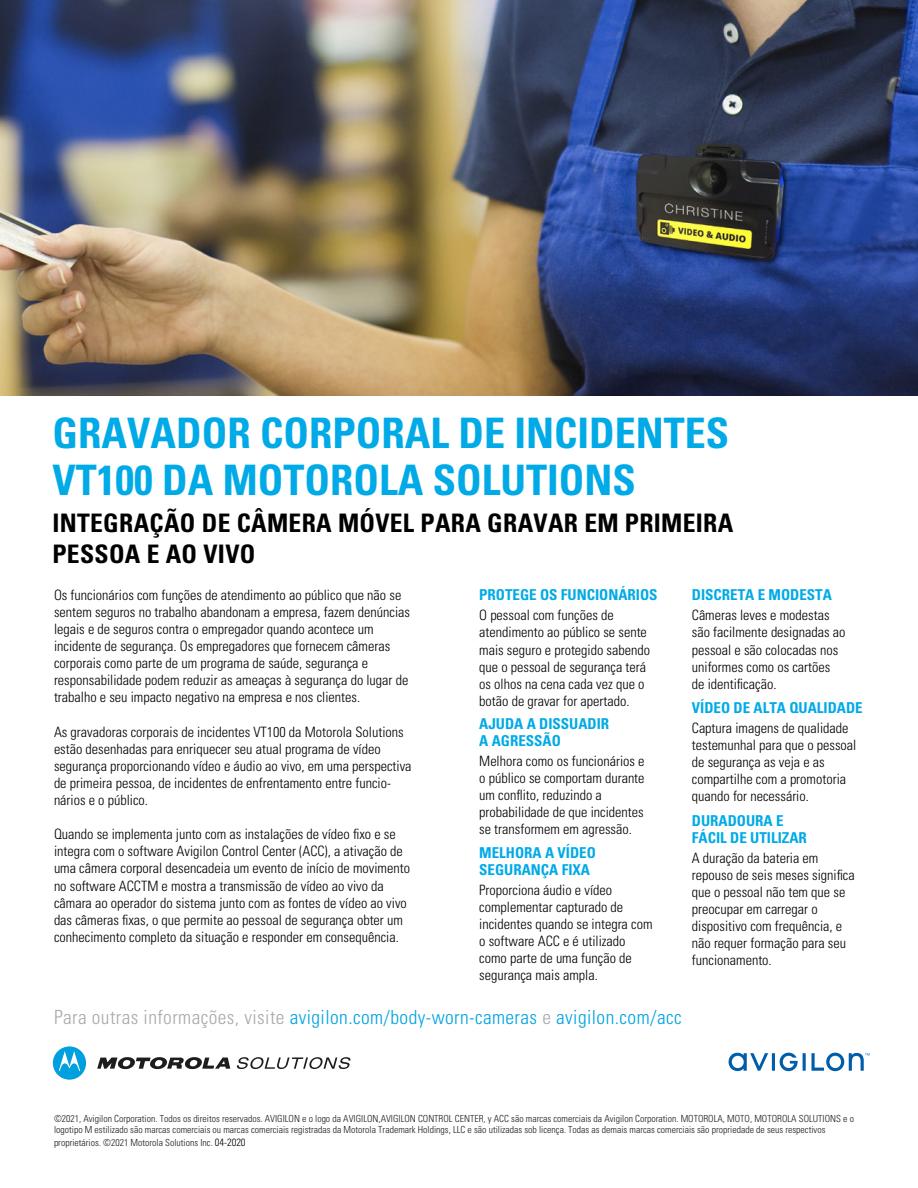
<style>
.page{position:relative;width:918px;height:1188px;background:#fff}
.page>*{position:absolute;margin:0;border:0;box-sizing:border-box;transform-origin:0 0}
.t1{font:700 condensed 42px/46.5px "Univers";color:#00aae7}
.t2{font:700 condensed 25.5px/30.6px "Univers";letter-spacing:.01em;color:#000}
.t3{font:300 condensed 19.5px "Univers LT Std";letter-spacing:.02em;color:#00a3e0}
.t4{font:700 condensed 15px/16.5px "Univers";color:#00aae7}
.t5{font:300 condensed 14.25px/17.1px "Univers LT Std";color:#000}
.t6{font:300 condensed 9.75px/12.1px "Univers LT Std";color:#1d1d1b}
.s1{color:#a7a9ac}
.s2{font-size:10.5px;color:#000}
</style>
<div class="page">
<img style="left:0;top:0;width:918px;height:395px">
<svg style="left:729px;top:1053px;width:141px;height:18px"></svg>
<svg style="left:97px;top:1057px;width:133px;height:13px"></svg>
<svg style="left:53px;top:1046px;width:33px;height:34px"></svg>
<svg style="left:237px;top:1057px;width:113px;height:12px"></svg>
<h1 class="t1" style="left:52px;top:410px;width:678px">GRAVADOR CORPORAL DE INCIDENTES<br>VT100 DA MOTOROLA SOLUTIONS</h1>
<h2 class="t2" style="left:52px;top:508px;width:682px">INTEGRAÇÃO DE CÂMERA MÓVEL PARA GRAVAR EM PRIMEIRA<br>PESSOA E AO VIVO</h2>
<p class="t5" style="left:54px;top:586px;width:358px">Os funcionários com funções de atendimento ao público que não se sentem seguros no trabalho abandonam a empresa, fazem denúncias legais e de seguros contra o empregador quando acontece um incidente de segurança. Os empregadores que fornecem câmeras corporais como parte de um programa de saúde, segurança e responsabilidade podem reduzir as ameaças à segurança do lugar de trabalho e seu impacto negativo na empresa e nos clientes.</p>
<p class="t5" style="left:54px;top:723px;width:359px">As gravadoras corporais de incidentes VT100 da Motorola Solutions estão desenhadas para enriquecer seu atual programa de vídeo segurança proporcionando vídeo e áudio ao vivo, em uma perspectiva de primeira pessoa, de incidentes de enfrentamento entre funcio&shy;nários e o público.</p>
<p class="t5" style="left:54px;top:826px;width:358px">Quando se implementa junto com as instalações de vídeo fixo e se integra com o software Avigilon Control Center (ACC), a ativação de uma câmera corporal desencadeia um evento de início de movimento no software ACCTM e mostra a transmissão de vídeo ao vivo da câmara ao operador do sistema junto com as fontes de vídeo ao vivo das câmeras fixas, o que permite ao pessoal de segurança obter um conhecimento completo da situação e responder em consequência.</p>
<p class="t4" style="left:479px;top:587px;width:180px">PROTEGE OS FUNCIONÁRIOS</p>
<p class="t5" style="left:479px;top:607px;width:172px">O pessoal com funções de atendimento ao público se sente mais seguro e protegido sabendo que o pessoal de segurança terá os olhos na cena cada vez que o botão de gravar for apertado.</p>
<p class="t4" style="left:479px;top:716px;width:132px">AJUDA A DISSUADIR<br>A AGRESSÃO</p>
<p class="t5" style="left:479px;top:752px;width:167px">Melhora como os funcionários e o público se comportam durante um conflito, reduzindo a probabilidade de que incidentes se transformem em agressão.</p>
<p class="t4" style="left:479px;top:844px;width:118px">MELHORA A VÍDEO<br>SEGURANÇA FIXA</p>
<p class="t5" style="left:479px;top:881px;width:175px">Proporciona áudio e vídeo complementar capturado de incidentes quando se integra com o software ACC e é utilizado como parte de uma função de segurança mais ampla.</p>
<h3 class="t3" style="left:54px;top:1005px;width:629px"><span class="s1">Para outras informações, visite</span> avigilon.com/body-worn-cameras <span class="s1">e</span> avigilon.com/acc</h3>
<p class="t4" style="left:692px;top:587px;width:142px">DISCRETA E MODESTA</p>
<p class="t5" style="left:692px;top:607px;width:155px">Câmeras leves e modestas são facilmente designadas ao pessoal e são colocadas nos uniformes como os cartões de identificação.</p>
<p class="t4" style="left:692px;top:699px;width:172px">VÍDEO DE ALTA QUALIDADE</p>
<p class="t5" style="left:692px;top:719px;width:166px">Captura imagens de qualidade testemunhal para que o pessoal de segurança as veja e as compartilhe com a promotoria quando for necessário.</p>
<p class="t4" style="left:692px;top:813px;width:116px">DURADOURA E<br>FÁCIL DE UTILIZAR</p>
<p class="t5" style="left:692px;top:849px;width:164px">A duração da bateria em repouso de seis meses significa que o pessoal não tem que se preocupar em carregar o dispositivo com frequência, e não requer formação para seu funcionamento.</p>
<p class="t6" style="left:54px;top:1112px;width:802px">©2021, Avigilon Corporation. Todos os direitos reservados. AVIGILON e o logo da AVIGILON,AVIGILON CONTROL CENTER, y ACC são marcas comerciais da Avigilon Corporation. MOTOROLA, MOTO, MOTOROLA SOLUTIONS e o logotipo M estilizado são marcas comerciais ou marcas comerciais registradas da Motorola Trademark Holdings, LLC e são utilizadas sob licença. Todas as demais marcas comerciais são propriedade de seus respectivos proprietários. ©2021 Motorola Solutions Inc. <span class="s2">04-2020</span></p>
</div>
